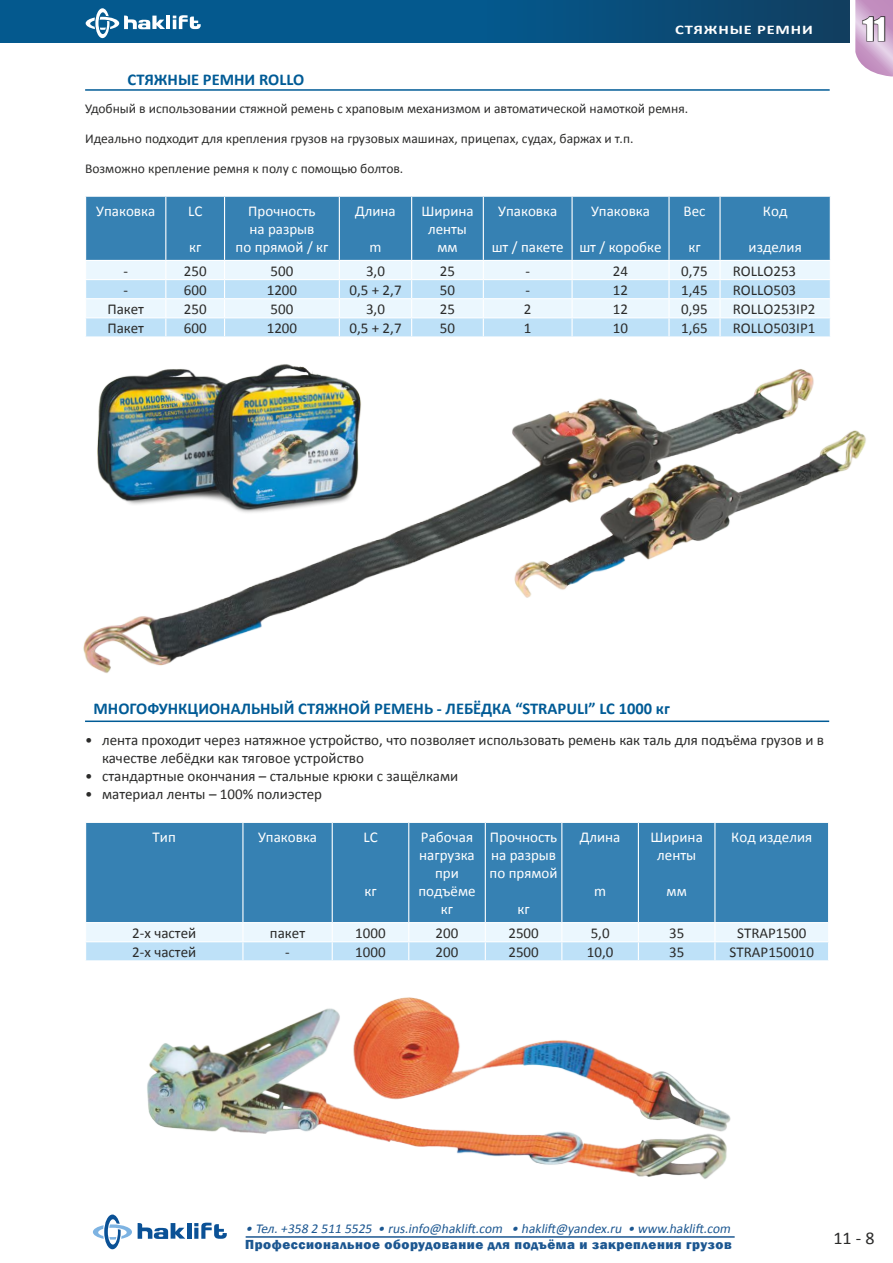
<style>
.page{position:relative;width:893px;height:1263px;background:#fff}
.page>*{position:absolute;margin:0;border:0;box-sizing:border-box;transform-origin:0 0}
.t1{font:30px "Impact";color:#fff}
.t2{font:18px "Calibri";color:#2b2b2a}
.t3{font:700 16.5px "Calibri";color:#005b96}
.t4{font:15px/18px "Calibri";color:#2b2b2a}
.t5{font:15px/18px "Calibri";color:#fff;text-align:center}
.t6{font:13.5px "Calibri";color:#2b2b2a}
.t7{font:italic 13.5px "Calibri";color:#1c5791}
.t8{font:800 13.5px "Franklin Gothic";letter-spacing:.04em;color:#1c5791}
.t9{font:700 13.2px "Calibri";letter-spacing:.05em;color:#fff;scale:1.25 1}
</style>
<div class="page">
<svg style="left:855px;top:0;width:38px;height:76px;background:#c7a4c6"></svg>
<div style="left:8px;top:0;width:841px;height:43px;background:linear-gradient(to right,#01609a,#0d466e)"></div>
<hr style="left:166px;top:16px;width:4px;height:13px;background:#fff">
<svg style="left:173px;top:15px;width:28px;height:14px"></svg>
<svg style="left:86px;top:8px;width:79px;height:30px"></svg>
<hr style="left:246px;top:1236px;width:489px;height:2px;background:#1c5791">
<hr style="left:187px;top:1223px;width:4px;height:16px;background:#0a5196">
<svg style="left:194px;top:1223px;width:33px;height:16px"></svg>
<svg style="left:138px;top:1223px;width:47px;height:16px"></svg>
<svg style="left:93px;top:1214px;width:39px;height:35px"></svg>
<div style="left:86px;top:197px;width:744px;height:63px;background:#3681b3"></div>
<hr style="left:165px;top:197px;width:1px;height:63px;background:#fff">
<hr style="left:224px;top:197px;width:1px;height:63px;background:#fff">
<hr style="left:339px;top:197px;width:1px;height:63px;background:#fff">
<hr style="left:411px;top:197px;width:1px;height:63px;background:#fff">
<hr style="left:483px;top:197px;width:1px;height:63px;background:#fff">
<hr style="left:571px;top:197px;width:2px;height:63px;background:#fff">
<hr style="left:668px;top:197px;width:2px;height:63px;background:#fff">
<hr style="left:719px;top:197px;width:2px;height:63px;background:#fff">
<svg style="left:86px;top:260px;width:744px;height:61px;background:#ddf0fc"></svg>
<div style="left:86px;top:823px;width:742px;height:99px;background:#3681b3"></div>
<hr style="left:242px;top:823px;width:1px;height:99px;background:#fff">
<hr style="left:332px;top:823px;width:1px;height:99px;background:#fff">
<hr style="left:408px;top:823px;width:1px;height:99px;background:#fff">
<hr style="left:485px;top:823px;width:1px;height:99px;background:#fff">
<hr style="left:561px;top:823px;width:1px;height:99px;background:#fff">
<hr style="left:638px;top:823px;width:1px;height:99px;background:#fff">
<hr style="left:714px;top:823px;width:1px;height:99px;background:#fff">
<svg style="left:86px;top:923px;width:743px;height:37px;background:#d6ecfb"></svg>
<img style="left:83px;top:321px;width:783px;height:352px">
<div style="left:85px;top:196px;width:608px;height:38px;background:#3681b3"></div>
<hr style="left:85px;top:89px;width:745px;height:2px;background:#005b96">
<img style="left:85px;top:348px;width:297px;height:184px">
<img style="left:147px;top:997px;width:584px;height:182px">
<hr style="left:85px;top:720px;width:744px;height:2px;background:#005b96">
<p class="t3" style="left:128px;top:69px;width:178px">СТЯЖНЫЕ РЕМНИ ROLLO</p>
<p class="t9" style="left:675px;top:21px;width:112px">СТЯЖНЫЕ РЕМНИ</p>
<p class="t6" style="left:85px;top:100px;width:604px">Удобный в использовании стяжной ремень с храповым механизмом и автоматической намоткой ремня.</p>
<p class="t6" style="left:85px;top:130px;width:550px">Идеально подходит для крепления грузов на грузовых машинах, прицепах, судах, баржах и т.п.</p>
<p class="t6" style="left:85px;top:160px;width:320px">Возможно крепление ремня к полу с помощью болтов.</p>
<p class="t5" style="left:96px;top:202px;width:61px">Упаковка</p>
<p class="t5" style="left:188px;top:202px;width:16px">LC</p>
<p class="t5" style="left:189px;top:238px;width:14px">кг</p>
<p class="t5" style="left:248px;top:202px;width:69px">Прочность</p>
<p class="t5" style="left:249px;top:220px;width:67px">на разрыв</p>
<p class="t5" style="left:236px;top:238px;width:94px">по прямой / кг</p>
<p class="t5" style="left:355px;top:202px;width:42px">Длина</p>
<p class="t5" style="left:369px;top:238px;width:13px">m</p>
<p class="t5" style="left:421px;top:202px;width:54px">Ширина ленты мм</p>
<p class="t5" style="left:498px;top:202px;width:61px">Упаковка</p>
<p class="t5" style="left:492px;top:238px;width:74px">шт / пакете</p>
<p class="t5" style="left:591px;top:202px;width:61px">Упаковка</p>
<p class="t5" style="left:579px;top:238px;width:84px">шт / коробке</p>
<p class="t5" style="left:684px;top:202px;width:23px">Вес</p>
<p class="t5" style="left:688px;top:238px;width:14px">кг</p>
<p class="t5" style="left:763px;top:202px;width:26px">Код</p>
<p class="t5" style="left:749px;top:238px;width:55px">изделия</p>
<p class="t4" style="left:123px;top:262px;width:6px">-</p>
<p class="t4" style="left:184px;top:262px;width:24px">250</p>
<p class="t4" style="left:271px;top:262px;width:24px">500</p>
<p class="t4" style="left:366px;top:262px;width:20px">3,0</p>
<p class="t4" style="left:440px;top:262px;width:17px">25</p>
<p class="t4" style="left:525px;top:262px;width:6px">-</p>
<p class="t4" style="left:613px;top:262px;width:17px">24</p>
<p class="t4" style="left:681px;top:262px;width:28px">0,75</p>
<p class="t4" style="left:733px;top:262px;width:65px">ROLLO253</p>
<p class="t4" style="left:123px;top:281px;width:6px">-</p>
<p class="t4" style="left:184px;top:281px;width:24px">600</p>
<p class="t4" style="left:267px;top:281px;width:32px">1200</p>
<p class="t4" style="left:349px;top:281px;width:54px">0,5 + 2,7</p>
<p class="t4" style="left:440px;top:281px;width:17px">50</p>
<p class="t4" style="left:525px;top:281px;width:6px">-</p>
<p class="t4" style="left:613px;top:281px;width:17px">12</p>
<p class="t4" style="left:681px;top:281px;width:28px">1,45</p>
<p class="t4" style="left:733px;top:281px;width:65px">ROLLO503</p>
<p class="t4" style="left:107px;top:300px;width:38px">Пакет</p>
<p class="t4" style="left:184px;top:300px;width:24px">250</p>
<p class="t4" style="left:271px;top:300px;width:24px">500</p>
<p class="t4" style="left:366px;top:300px;width:20px">3,0</p>
<p class="t4" style="left:440px;top:300px;width:17px">25</p>
<p class="t4" style="left:524px;top:300px;width:9px">2</p>
<p class="t4" style="left:613px;top:300px;width:17px">12</p>
<p class="t4" style="left:681px;top:300px;width:28px">0,95</p>
<p class="t4" style="left:733px;top:300px;width:84px">ROLLO253IP2</p>
<p class="t4" style="left:107px;top:319px;width:38px">Пакет</p>
<p class="t4" style="left:184px;top:319px;width:24px">600</p>
<p class="t4" style="left:267px;top:319px;width:32px">1200</p>
<p class="t4" style="left:349px;top:319px;width:54px">0,5 + 2,7</p>
<p class="t4" style="left:440px;top:319px;width:17px">50</p>
<p class="t4" style="left:524px;top:319px;width:9px">1</p>
<p class="t4" style="left:613px;top:319px;width:17px">10</p>
<p class="t4" style="left:681px;top:319px;width:28px">1,65</p>
<p class="t4" style="left:733px;top:319px;width:84px">ROLLO503IP1</p>
<h1 class="t1" style="left:863px;top:6px;width:24px">11</h1>
<p class="t3" style="left:94px;top:698px;width:578px">МНОГОФУНКЦИОНАЛЬНЫЙ СТЯЖНОЙ РЕМЕНЬ - ЛЕБЁДКА “STRAPULI” LC 1000 кг</p>
<p class="t4" style="left:102px;top:731px;width:723px;text-indent:-17px">• лента проходит через натяжное устройство, что позволяет использовать ремень как таль для подъёма грузов и в качестве лебёдки как тяговое устройство</p>
<p class="t4" style="left:85px;top:767px;width:375px">• стандартные окончания – стальные крюки с защёлками</p>
<p class="t4" style="left:85px;top:785px;width:238px">• материал ленты – 100% полиэстер</p>
<p class="t5" style="left:153px;top:828px;width:25px">Тип</p>
<p class="t5" style="left:258px;top:828px;width:61px">Упаковка</p>
<p class="t5" style="left:363px;top:828px;width:16px">LC</p>
<p class="t5" style="left:364px;top:882px;width:14px">кг</p>
<p class="t5" style="left:421px;top:828px;width:54px">Рабочая</p>
<p class="t5" style="left:418px;top:846px;width:59px">нагрузка при подъёме</p>
<p class="t5" style="left:441px;top:900px;width:14px">кг</p>
<p class="t5" style="left:490px;top:828px;width:69px">Прочность</p>
<p class="t5" style="left:491px;top:846px;width:67px">на разрыв</p>
<p class="t5" style="left:490px;top:864px;width:70px">по прямой</p>
<p class="t5" style="left:517px;top:900px;width:14px">кг</p>
<p class="t5" style="left:580px;top:828px;width:42px">Длина</p>
<p class="t5" style="left:594px;top:882px;width:13px">m</p>
<p class="t5" style="left:650px;top:828px;width:54px">Ширина ленты</p>
<p class="t5" style="left:666px;top:882px;width:22px">мм</p>
<p class="t5" style="left:731px;top:828px;width:82px">Код изделия</p>
<p class="t4" style="left:132px;top:924px;width:66px">2-х частей</p>
<p class="t4" style="left:270px;top:924px;width:37px">пакет</p>
<p class="t4" style="left:355px;top:924px;width:32px">1000</p>
<p class="t4" style="left:436px;top:924px;width:24px">200</p>
<p class="t4" style="left:508px;top:924px;width:32px">2500</p>
<p class="t4" style="left:591px;top:924px;width:20px">5,0</p>
<p class="t4" style="left:669px;top:924px;width:17px">35</p>
<p class="t4" style="left:737px;top:924px;width:71px">STRAP1500</p>
<p class="t4" style="left:132px;top:943px;width:66px">2-х частей</p>
<p class="t4" style="left:285px;top:943px;width:6px">-</p>
<p class="t4" style="left:355px;top:943px;width:32px">1000</p>
<p class="t4" style="left:436px;top:943px;width:24px">200</p>
<p class="t4" style="left:508px;top:943px;width:32px">2500</p>
<p class="t4" style="left:587px;top:943px;width:28px">10,0</p>
<p class="t4" style="left:669px;top:943px;width:17px">35</p>
<p class="t4" style="left:730px;top:943px;width:86px">STRAP150010</p>
<p class="t7" style="left:246px;top:1220px;width:489px">• Тел.+358 2 511 5525 • rus.info@haklift.com • haklift@yandex.ru • www.haklift.com</p>
<p class="t8" style="left:245px;top:1236px;width:488px">Профессиональное оборудование для подъёма и закрепления грузов</p>
<p class="t2" style="left:833px;top:1227px;width:43px">11 - 8</p>
</div>
